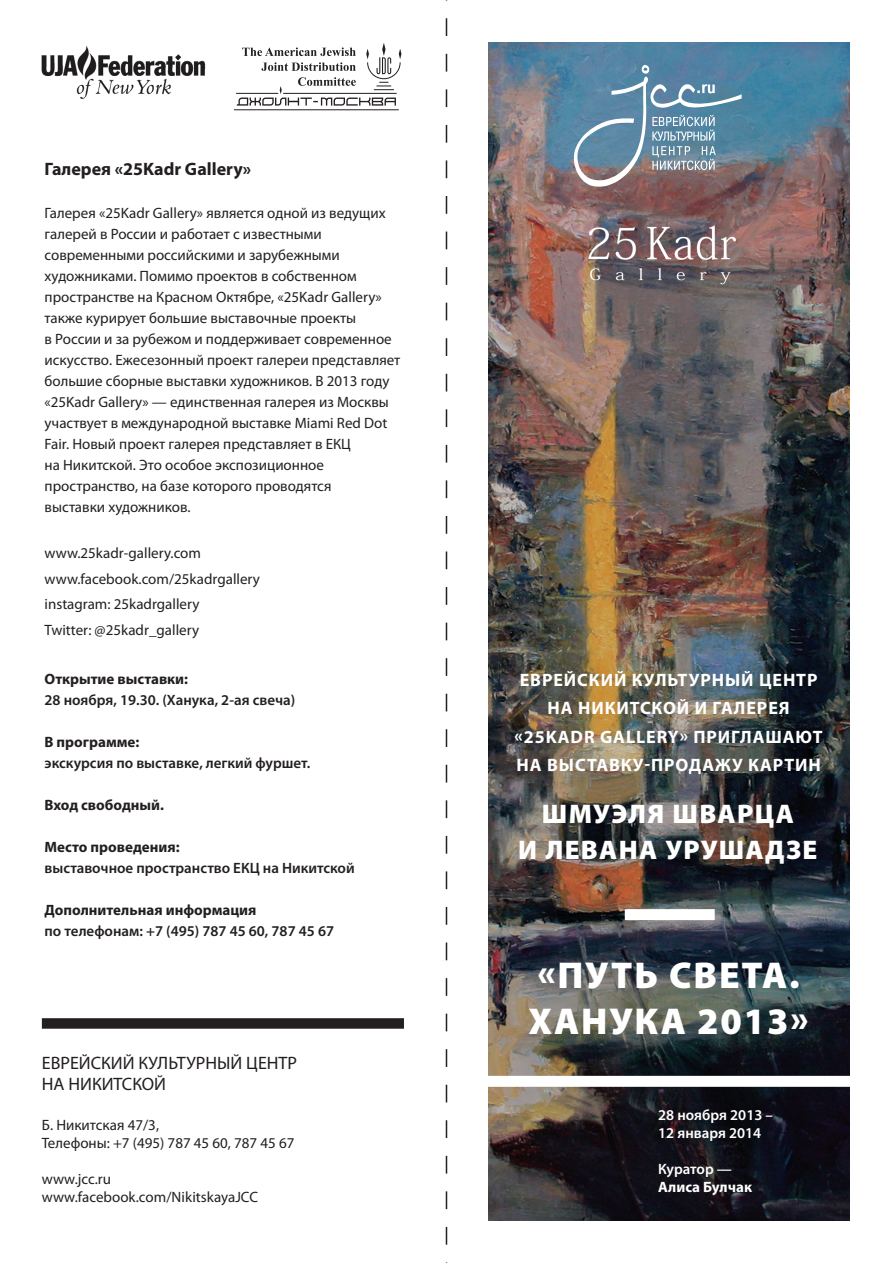
<style>
.page{position:relative;width:893px;height:1263px;background:#fff}
.page>*{position:absolute;margin:0;border:0;box-sizing:border-box;transform-origin:0 0}
.t1{font:900 37.5px/46.5px "Myriad Pro";letter-spacing:.05em;color:#fff}
.t2{font:900 27px/36px "Myriad Pro";letter-spacing:.05em;color:#fff;text-align:center}
.t3{font:700 18px/28.5px "Myriad Pro";letter-spacing:.05em;color:#fff;text-align:center}
.t4{font:18px/21.6px "Myriad Pro";color:#231f20}
.t5{font:700 18px "Myriad Pro";color:#231f20}
.t6{font:15px/21px "Myriad Pro";color:#231f20}
.t7{font:600 15px "Myriad Pro";color:#231f20}
.t8{font:700 15px "Myriad Pro";color:#231f20}
.t9{font:600 15px/18px "Myriad Pro";color:#fff}
.t10{font:700 15px "Myriad Pro";color:#fff}
</style>
<div class="page">
<img style="left:488px;top:43px;width:361px;height:1177px">
<hr style="left:234px;top:109px;width:165px;height:1px;background:#231f20">
<hr style="left:236px;top:93px;width:42px;height:1px;background:#231f20">
<svg style="left:237px;top:43px;width:164px;height:63px"></svg>
<img style="left:42px;top:45px;width:163px;height:54px">
<svg style="left:446px;top:18px;width:1px;height:1227px"></svg>
<div style="left:42px;top:1018px;width:362px;height:11px;background:#231f20"></div>
<svg style="left:573px;top:65px;width:169px;height:122px;background:#738fa3"></svg>
<div style="left:472px;top:1076px;width:396px;height:11px;background:#fff"></div>
<div style="left:625px;top:909px;width:90px;height:11px;background:#fff"></div>
<img style="left:579px;top:201px;width:180px;height:144px">
<p class="t5" style="left:45px;top:157px;width:208px">Галерея «25Kadr Gallery»</p>
<p class="t6" style="left:45px;top:202px;width:357px">Галерея «25Kadr Gallery» является одной из ведущих галерей в России и работает с известными современными российскими и зарубежными художниками. Помимо проектов в собственном пространстве на Красном Октябре, «25Kadr Gallery» также курирует большие выставочные проекты<br>в России и за рубежом и поддерживает современное искусство. Ежесезонный проект галереи представляет большие сборные выставки художников. В 2013 году «25Kadr Gallery» — единственная галерея из Москвы участвует в международной выставке Miami Red Dot Fair. Новый проект галерея представляет в ЕКЦ<br>на Никитской. Это особое экспозиционное пространство, на базе которого проводятся<br>выставки художников.</p>
<p class="t6" style="left:45px;top:540px;width:217px;line-height:25.5px">www.25kadr-gallery.com www.facebook.com/25kadrgallery instagram: 25kadrgallery<br>Twitter: @25kadr_gallery</p>
<p class="t8" style="left:45px;top:669px;width:145px">Открытие выставки:</p>
<p class="t7" style="left:45px;top:690px;width:252px">28 ноября, 19.30. (Ханука, 2-ая свеча)</p>
<p class="t8" style="left:45px;top:732px;width:96px">В программе:</p>
<p class="t7" style="left:45px;top:753px;width:267px">экскурсия по выставке, легкий фуршет.</p>
<p class="t8" style="left:45px;top:795px;width:121px">Вход свободный.</p>
<p class="t8" style="left:45px;top:837px;width:136px">Место проведения:</p>
<p class="t7" style="left:45px;top:858px;width:312px">выставочное пространство ЕКЦ на Никитской</p>
<p class="t8" style="left:45px;top:900px;width:213px">Дополнительная информация</p>
<p class="t7" style="left:45px;top:921px;width:291px">по телефонам: +7 (495) 787 45 60, 787 45 67</p>
<p class="t4" style="left:42px;top:1051px;width:257px">ЕВРЕЙСКИЙ КУЛЬТУРНЫЙ ЦЕНТР<br>НА НИКИТСКОЙ</p>
<p class="t6" style="left:42px;top:1115px;width:254px;line-height:18px">Б. Никитская 47/3,<br>Телефоны: +7 (495) 787 45 60, 787 45 67</p>
<p class="t6" style="left:42px;top:1169px;width:218px;line-height:18px">www.jcc.ru www.facebook.com/NikitskayaJCC</p>
<p class="t3" style="left:515px;top:665px;width:310px">ЕВРЕЙСКИЙ КУЛЬТУРНЫЙ ЦЕНТР<br>НА НИКИТСКОЙ И ГАЛЕРЕЯ «25KADR GALLERY» ПРИГЛАШАЮТ<br>НА ВЫСТАВКУ-ПРОДАЖУ КАРТИН</p>
<h2 class="t2" style="left:518px;top:795px;width:301px">ШМУЭЛЯ ШВАРЦА<br>И ЛЕВАНА УРУШАДЗЕ</h2>
<h1 class="t1" style="left:529px;top:950px;width:282px">«ПУТЬ СВЕТА.<br>ХАНУКА 2013»</h1>
<p class="t9" style="left:658px;top:1106px;width:116px">28 ноября 2013 –<br>12 января 2014</p>
<p class="t9" style="left:658px;top:1160px;width:75px">Куратор —</p>
<p class="t10" style="left:658px;top:1177px;width:95px">Алиса Булчак</p>
</div>
